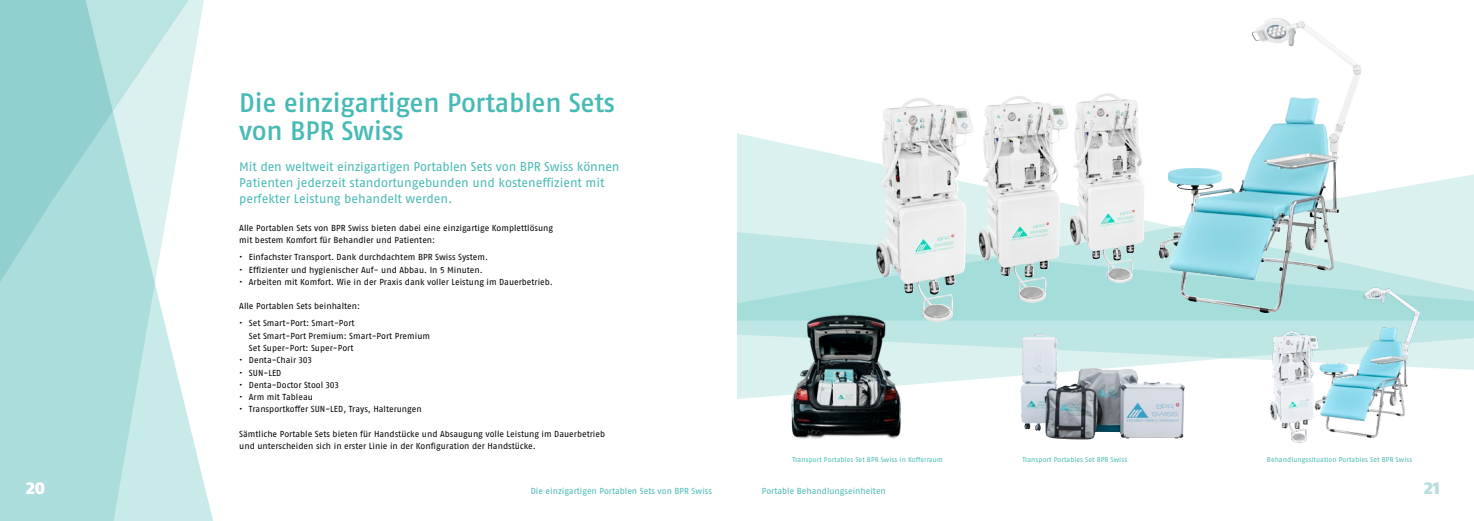
<style>
.page{position:relative;width:1474px;height:521px;background:#fff}
.page>*{position:absolute;margin:0;border:0;box-sizing:border-box;transform-origin:0 0}
.t1{font:500 26.69px/28px "Fago No";letter-spacing:-.01em;color:#47bab6}
.t2{font:900 17.5px "Fago No Lf";color:#fff}
.t3{font:900 17.5px "Fago No Lf";color:#b6dedc}
.t4{font:12.69px/15.8px "Fago No Lf";letter-spacing:-.005em;color:#47bab6}
.t5{font:8.75px/12.2px "Fago No Lf";color:#000}
.t6{font:8.75px "Fago No Lf";color:#47bab6}
.t7{font:7px "Fago No";letter-spacing:.01em;color:#47bab6}
</style>
<div class="page">
<svg style="left:0;top:0;width:211px;height:521px;background:#bae3e1"></svg>
<svg style="left:737px;top:133px;width:405px;height:34px"></svg>
<svg style="left:737px;top:167px;width:736px;height:232px;background:#cbe6e5"></svg>
<img style="left:1166px;top:18px;width:187px;height:205px">
<img style="left:788px;top:303px;width:116px;height:136px">
<img style="left:1020px;top:333px;width:29px;height:104px">
<img style="left:1263px;top:278px;width:157px;height:165px">
<h1 class="t1" style="left:239px;top:88px;width:377px">Die einzigartigen Portablen Sets von BPR Swiss</h1>
<h3 class="t4" style="left:239px;top:159px;width:382px">Mit den weltweit einzigartigen Portablen Sets von BPR Swiss können<br>Patienten jederzeit standortungebunden und kosteneffizient mit perfekter Leistung behandelt werden.</h3>
<p class="t5" style="left:239px;top:221px;width:315px">Alle Portablen Sets von BPR Swiss bieten dabei eine einzigartige Komplettlösung mit bestem Komfort für Behandler und Patienten:</p>
<p class="t5" style="left:239px;top:251px;width:250px">• Einfachster Transport. Dank durchdachtem BPR Swiss System.</p>
<p class="t5" style="left:239px;top:263px;width:245px">• Effizienter und hygienischer Auf- und Abbau. In 5 Minuten.</p>
<p class="t5" style="left:239px;top:275px;width:315px">• Arbeiten mit Komfort. Wie in der Praxis dank voller Leistung im Dauerbetrieb.</p>
<p class="t5" style="left:239px;top:300px;width:122px">Alle Portablen Sets beinhalten:</p>
<p class="t5" style="left:249px;top:317px;width:183px;text-indent:-10px">• Set Smart-Port: Smart-Port<br>Set Smart-Port Premium: Smart-Port Premium<br>Set Super-Port: Super-Port</p>
<p class="t5" style="left:239px;top:354px;width:74px">• Denta-Chair 303</p>
<p class="t5" style="left:239px;top:366px;width:44px">• SUN-LED</p>
<p class="t5" style="left:239px;top:378px;width:101px">• Denta-Doctor Stool 303</p>
<p class="t5" style="left:239px;top:391px;width:75px">• Arm mit Tableau</p>
<p class="t5" style="left:239px;top:403px;width:184px">• Transportkoffer SUN-LED, Trays, Halterungen</p>
<p class="t5" style="left:239px;top:427px;width:367px">Sämtliche Portable Sets bieten für Handstücke und Absaugung volle Leistung im Dauerbetrieb und unterscheiden sich in erster Linie in der Konfiguration der Handstücke.</p>
<p class="t7" style="left:792px;top:455px;width:152px">Transport Portables Set BPR Swiss in Kofferraum</p>
<p class="t7" style="left:1022px;top:455px;width:106px">Transport Portables Set BPR Swiss</p>
<p class="t7" style="left:1266px;top:455px;width:147px">Behandlungssituation Portables Set BPR Swiss</p>
<h2 class="t2" style="left:26px;top:477px;width:21px">20</h2>
<p class="t6" style="left:530px;top:486px;width:183px">Die einzigartigen Portablen Sets von BPR Swiss</p>
<p class="t6" style="left:761px;top:486px;width:126px">Portable Behandlungseinheiten</p>
<h2 class="t3" style="left:1424px;top:477px;width:17px">21</h2>
</div>
